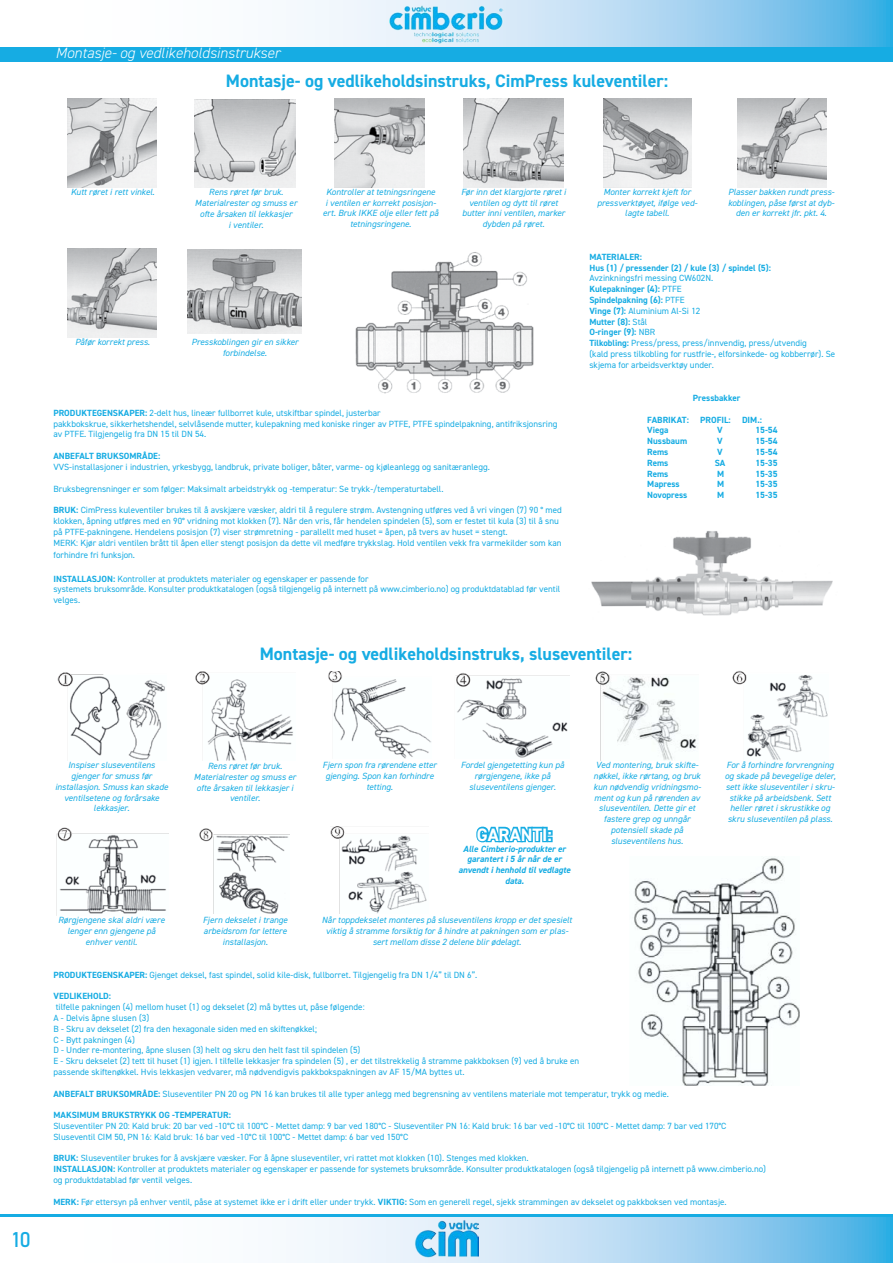
<style>
.page{position:relative;width:893px;height:1263px;background:#fff}
.page>*{position:absolute;margin:0;border:0;box-sizing:border-box;transform-origin:0 0}
.t1{font:21px "Bahnschrift";color:#16ace3}
.t2{font:700 18px "DIN2014";color:#16ace3}
.t3{font:700 18px "DIN2014";color:#fff}
.t4{font:italic 300 15px "DIN2014";color:#fff}
.t5{font:9px/10.8px "DIN2014";color:#16ace3}
.t6{font:italic 9px/10.8px "DIN2014";color:#16ace3;text-align:center}
.t7{font:700 9px/10.8px "DIN2014";color:#16ace3}
.t8{font:italic 700 9px/10.8px "DIN2014";color:#16ace3;text-align:center}
.s1{font-weight:700}
</style>
<div class="page">
<svg style="left:0;top:1216px;width:893px;height:47px"></svg>
<svg style="left:297px;top:0;width:596px;height:47px;background:#abd7f2"></svg>
<div style="left:0;top:47px;width:893px;height:15px;background:#16ace3"></div>
<img style="left:389px;top:5px;width:115px;height:39px">
<hr style="left:0;top:1214px;width:893px;height:2px;background:#16ace3">
<img style="left:414px;top:1219px;width:65px;height:39px">
<img style="left:67px;top:98px;width:89px;height:89px">
<img style="left:195px;top:99px;width:101px;height:89px">
<img style="left:463px;top:99px;width:101px;height:88px">
<img style="left:604px;top:99px;width:88px;height:88px">
<img style="left:737px;top:98px;width:90px;height:90px">
<img style="left:68px;top:248px;width:88px;height:90px">
<img style="left:188px;top:250px;width:114px;height:83px">
<img style="left:355px;top:252px;width:179px;height:142px">
<img style="left:591px;top:531px;width:242px;height:85px">
<img style="left:335px;top:98px;width:89px;height:90px">
<img style="left:57px;top:672px;width:108px;height:88px">
<img style="left:195px;top:672px;width:98px;height:88px">
<img style="left:634px;top:858px;width:166px;height:227px">
<img style="left:328px;top:671px;width:103px;height:88px">
<img style="left:456px;top:673px;width:114px;height:85px">
<img style="left:595px;top:671px;width:103px;height:89px">
<img style="left:732px;top:671px;width:96px;height:89px">
<img style="left:57px;top:827px;width:111px;height:87px">
<img style="left:199px;top:828px;width:91px;height:85px">
<img style="left:331px;top:827px;width:96px;height:86px">
<svg style="left:476px;top:826px;width:77px;height:17px"></svg>
<h3 class="t4" style="left:56px;top:44px;width:226px">Montasje- og vedlikeholdsinstrukser</h3>
<h2 class="t2" style="left:226px;top:69px;width:444px">Montasje- og vedlikeholdsinstruks, CimPress kuleventiler:</h2>
<p class="t6" style="left:71px;top:186px;width:85px">Kutt røret i rett vinkel.</p>
<p class="t6" style="left:195px;top:187px;width:104px">Rens røret før bruk.<br>Materialrester og smuss er ofte årsaken til lekkasjer<br>i ventiler.</p>
<p class="t6" style="left:323px;top:186px;width:117px">Kontroller at tetningsringene<br>i ventilen er korrekt posisjon&shy;ert. Bruk IKKE olje eller fett på tetningsringene.</p>
<p class="t6" style="left:461px;top:186px;width:107px">Før inn det klargjorte røret i ventilen og dytt til røret butter inni ventilen, marker dybden på røret.</p>
<p class="t6" style="left:75px;top:336px;width:76px">Påfør korrekt press.</p>
<p class="t6" style="left:191px;top:336px;width:108px">Presskoblingen gir en sikker forbindelse.</p>
<p class="t5" style="left:53px;top:407px;width:506px"><span class="s1">PRODUKTEGENSKAPER:</span> 2-delt hus, lineær fullborret kule, utskiftbar spindel, justerbar<br>pakkbokskrue, sikkerhetshendel, selvlåsende mutter, kulepakning med koniske ringer av PTFE, PTFE spindelpakning, antifriksjonsring av PTFE. Tilgjengelig fra DN 15 til DN 54.</p>
<p class="t7" style="left:53px;top:450px;width:108px">ANBEFALT BRUKSOMRÅDE:</p>
<p class="t5" style="left:53px;top:461px;width:438px">VVS-installasjoner i industrien, yrkesbygg, landbruk, private boliger, båter, varme- og kjøleanlegg og sanitæranlegg.</p>
<p class="t5" style="left:53px;top:483px;width:392px">Bruksbegrensninger er som følger: Maksimalt arbeidstrykk og -temperatur: Se trykk-/temperaturtabell.</p>
<p class="t5" style="left:53px;top:504px;width:510px"><span class="s1">BRUK:</span> CimPress kuleventiler brukes til å avskjære væsker, aldri til å regulere strøm. Avstengning utføres ved å vri vingen (7) 90 ° med klokken, åpning utføres med en 90° vridning mot klokken (7). Når den vris, får hendelen spindelen (5), som er festet til kula (3) til å snu på PTFE-pakningene. Hendelens posisjon (7) viser strømretning - parallellt med huset = åpen, på tvers av huset = stengt.<br>MERK: Kjør aldri ventilen brått til åpen eller stengt posisjon da dette vil medføre trykkslag. Hold ventilen vekk fra varmekilder som kan</p>
<p class="t5" style="left:53px;top:549px;width:83px">forhindre fri funksjon.</p>
<p class="t5" style="left:53px;top:573px;width:508px"><span class="s1">INSTALLASJON:</span> Kontroller at produktets materialer og egenskaper er passende for<br>systemets bruksområde. Konsulter produktkatalogen (også tilgjengelig på internett på www.cimberio.no) og produktdatablad før ventil velges.</p>
<p class="t6" style="left:597px;top:186px;width:102px">Monter korrekt kjeft for pressverktøyet, ifølge ved&shy;lagte tabell.</p>
<p class="t6" style="left:728px;top:186px;width:108px">Plasser bakken rundt press&shy;koblingen, påse først at dyb&shy;den er korrekt jfr. pkt. 4.</p>
<p class="t7" style="left:589px;top:251px;width:183px">MATERIALER:<br>Hus (1) / pressender (2) / kule (3) / spindel (5):</p>
<p class="t5" style="left:589px;top:273px;width:247px">Avzinkningsfri messing CW602N.<br><span class="s1">Kulepakninger (4):</span> PTFE<br><span class="s1">Spindelpakning (6):</span> PTFE<br><span class="s1">Vinge (7):</span> Aluminium Al-Si 12<br><span class="s1">Mutter (8):</span> Stål<br><span class="s1">O-ringer (9):</span> NBR<br><span class="s1">Tilkobling:</span> Press/press, press/innvendig, press/utvendig<br>(kald press tilkobling for rustfrie-, elforsinkede- og kobberrør). Se skjema for arbeidsverktøy under.</p>
<p class="t7" style="left:693px;top:392px;width:49px">Pressbakker</p>
<p class="t7" style="left:647px;top:414px;width:43px">FABRIKAT:</p>
<p class="t7" style="left:700px;top:414px;width:32px">PROFIL:</p>
<p class="t7" style="left:742px;top:414px;width:22px">DIM.:</p>
<p class="t7" style="left:647px;top:425px;width:23px">Viega</p>
<p class="t7" style="left:717px;top:425px;width:7px">V</p>
<p class="t7" style="left:755px;top:425px;width:24px">15-54</p>
<p class="t7" style="left:647px;top:436px;width:41px">Nussbaum</p>
<p class="t7" style="left:717px;top:436px;width:7px">V</p>
<p class="t7" style="left:755px;top:436px;width:24px">15-54</p>
<p class="t7" style="left:647px;top:446px;width:23px">Rems</p>
<p class="t7" style="left:717px;top:446px;width:7px">V</p>
<p class="t7" style="left:755px;top:446px;width:24px">15-54</p>
<p class="t7" style="left:647px;top:457px;width:23px">Rems</p>
<p class="t7" style="left:715px;top:457px;width:12px">SA</p>
<p class="t7" style="left:755px;top:457px;width:24px">15-35</p>
<p class="t7" style="left:647px;top:468px;width:23px">Rems</p>
<p class="t7" style="left:717px;top:468px;width:9px">M</p>
<p class="t7" style="left:755px;top:468px;width:24px">15-35</p>
<p class="t7" style="left:647px;top:479px;width:34px">Mapress</p>
<p class="t7" style="left:717px;top:479px;width:9px">M</p>
<p class="t7" style="left:755px;top:479px;width:24px">15-35</p>
<p class="t7" style="left:647px;top:490px;width:42px">Novopress</p>
<p class="t7" style="left:717px;top:490px;width:9px">M</p>
<p class="t7" style="left:755px;top:490px;width:24px">15-35</p>
<h2 class="t2" style="left:260px;top:642px;width:374px">Montasje- og vedlikeholdsinstruks, sluseventiler:</h2>
<h1 class="t1" style="left:12px;top:1224px;width:20px">10</h1>
<p class="t6" style="left:55px;top:759px;width:115px">Inspiser sluseventilens gjenger for smuss før installasjon. Smuss kan skade ventilsetene og forårsake lekkasjer.</p>
<p class="t6" style="left:194px;top:760px;width:104px">Rens røret før bruk.<br>Materialrester og smuss er ofte årsaken til lekkasjer i ventiler.</p>
<p class="t6" style="left:323px;top:759px;width:115px">Fjern spon fra rørendene etter gjenging. Spon kan forhindre tetting.</p>
<p class="t6" style="left:461px;top:759px;width:105px">Fordel gjengetetting kun på rørgjengene, ikke på sluseventilens gjenger.</p>
<p class="t6" style="left:593px;top:759px;width:109px">Ved montering, bruk skifte&shy;nøkkel, ikke rørtang, og bruk kun nødvendig vridningsmo&shy;ment og kun på rørenden av sluseventilen. Dette gir et fastere grep og unngår potensiell skade på sluseventilens hus.</p>
<h2 class="t3" style="left:477px;top:822px;width:77px">GARANTI:</h2>
<p class="t8" style="left:458px;top:843px;width:114px">Alle Cimberio-produkter er garantert i 5 år når de er anvendt i henhold til vedlagte data.</p>
<p class="t6" style="left:58px;top:915px;width:108px">Rørgjengene skal aldri være lenger enn gjengene på enhver ventil.</p>
<p class="t6" style="left:203px;top:915px;width:86px">Fjern dekselet i trange arbeidsrom for lettere installasjon.</p>
<p class="t6" style="left:322px;top:915px;width:252px">Når toppdekselet monteres på sluseventilens kropp er det spesielt viktig å stramme forsiktig for å hindre at pakningen som er plas&shy;sert mellom disse 2 delene blir ødelagt.</p>
<p class="t6" style="left:725px;top:759px;width:113px">For å forhindre forvrengning og skade på bevegelige deler, sett ikke sluseventiler i skru&shy;stikke på arbeidsbenk. Sett heller røret i skrustikke og skru sluseventilen på plass.</p>
<p class="t5" style="left:54px;top:969px;width:425px"><span class="s1">PRODUKTEGENSKAPER:</span> Gjenget deksel, fast spindel, solid kile-disk, fullborret. Tilgjengelig fra DN 1/4” til DN 6”.</p>
<p class="t7" style="left:54px;top:991px;width:59px">VEDLIKEHOLD:</p>
<p class="t5" style="left:54px;top:1001px;width:527px">tilfelle pakningen (4) mellom huset (1) og dekselet (2) må byttes ut, påse følgende:<br>A - Delvis åpne slusen (3)<br>B - Skru av dekselet (2) fra den hexagonale siden med en skiftenøkkel;<br>C - Bytt pakningen (4)<br>D - Under re-montering, åpne slusen (3) helt og skru den helt fast til spindelen (5)<br>E - Skru dekselet (2) tett til huset (1) igjen. I tilfelle lekkasjer fra spindelen (5) , er det tilstrekkelig å stramme pakkboksen (9) ved å bruke en passende skiftenøkkel. Hvis lekkasjen vedvarer, må nødvendigvis pakkbokspakningen av AF 15/MA byttes ut.</p>
<p class="t5" style="left:54px;top:1088px;width:617px"><span class="s1">ANBEFALT BRUKSOMRÅDE:</span> Sluseventiler PN 20 og PN 16 kan brukes til alle typer anlegg med begrensning av ventilens materiale mot temperatur, trykk og medie.</p>
<p class="t7" style="left:54px;top:1110px;width:179px">MAKSIMUM BRUKSTRYKK OG -TEMPERATUR:</p>
<p class="t5" style="left:54px;top:1120px;width:674px">Sluseventiler PN 20: Kald bruk: 20 bar ved -10°C til 100°C - Mettet damp: 9 bar ved 180°C - Sluseventiler PN 16: Kald bruk: 16 bar ved -10°C til 100°C - Mettet damp: 7 bar ved 170°C<br>Sluseventil CIM 50, PN 16: Kald bruk: 16 bar ved -10°C til 100°C - Mettet damp: 6 bar ved 150°C</p>
<p class="t5" style="left:54px;top:1153px;width:714px"><span class="s1">BRUK:</span> Sluseventiler brukes for å avskjære væsker. For å åpne sluseventiler, vri rattet mot klokken (10). Stenges med klokken.<br><span class="s1">INSTALLASJON:</span> Kontroller at produktets materialer og egenskaper er passende for systemets bruksområde. Konsulter produktkatalogen (også tilgjengelig på internett på www.cimberio.no) og produktdatablad før ventil velges.</p>
<p class="t5" style="left:54px;top:1196px;width:675px"><span class="s1">MERK:</span> Før ettersyn på enhver ventil, påse at systemet ikke er i drift eller under trykk. <span class="s1">VIKTIG:</span> Som en generell regel, sjekk strammingen av dekselet og pakkboksen ved montasje.</p>
</div>
